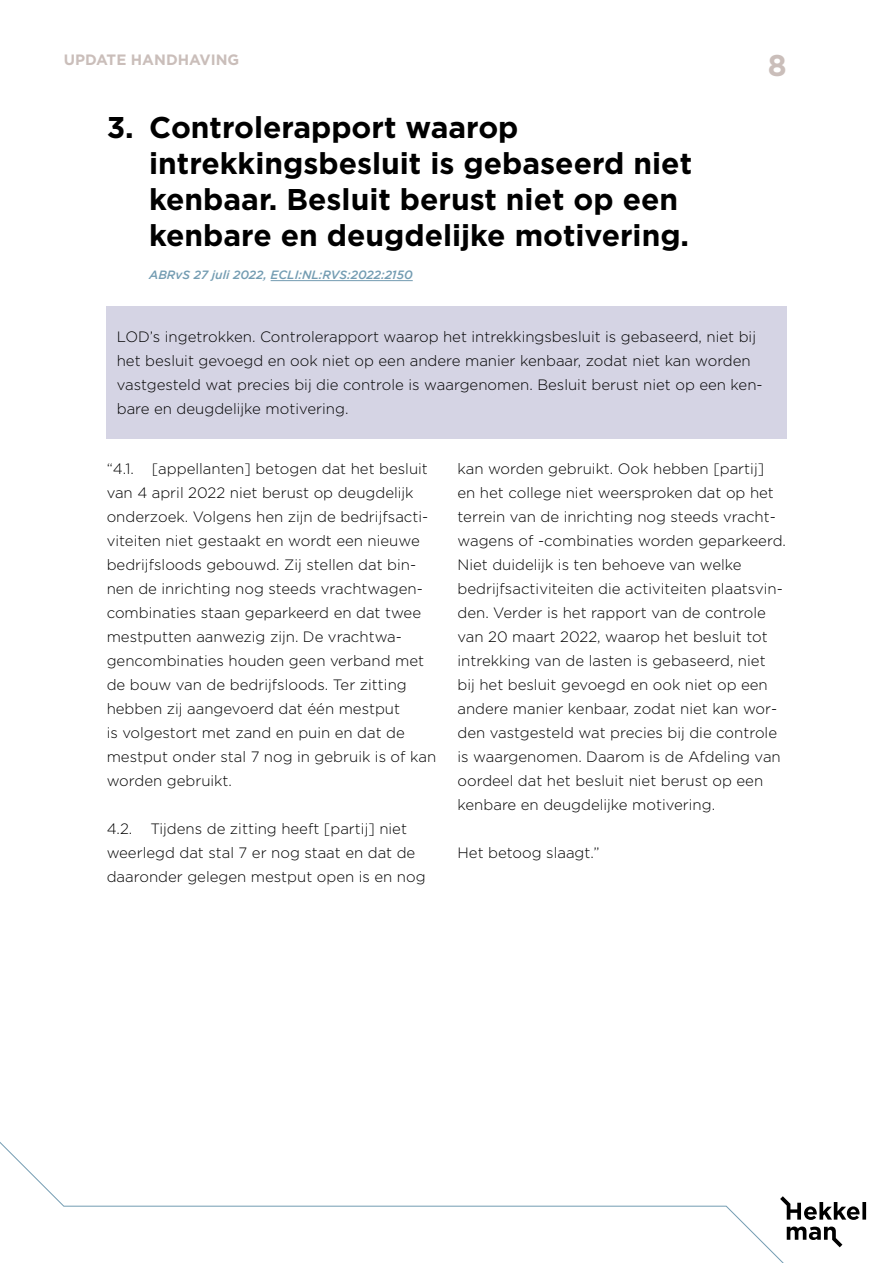
<style>
.page{position:relative;width:893px;height:1263px;background:#fff}
.page>*{position:absolute;margin:0;border:0;box-sizing:border-box;transform-origin:0 0}
.t1{font:700 30px/36px "Gotham";color:#000}
.t2{font:700 30px "Gotham";color:#cabeba}
.t3{font:300 15px/24px "Gotham";color:#000}
.t4{font:700 15px "Gotham";color:#cabeba}
.t5{font:italic 500 12px "Gotham";color:#739cb2}
</style>
<div class="page">
<svg style="left:0;top:1142px;width:784px;height:121px"></svg>
<svg style="left:780px;top:1196px;width:86px;height:51px"></svg>
<hr style="left:271px;top:280px;width:142px;height:1px;background:#739cb2">
<div style="left:106px;top:306px;width:681px;height:132px;background:#d5d4e4"></div>
<p class="t4" style="left:64px;top:51px;width:177px">UPDATE HANDHAVING</p>
<h1 class="t1" style="left:149px;top:109px;width:544px;text-indent:-43px">3. Controlerapport waarop intrekkingsbesluit is gebaseerd niet kenbaar. Besluit berust niet op een kenbare en deugdelijke motivering.</h1>
<p class="t5" style="left:149px;top:268px;width:265px">ABRvS 27 juli 2022, ECLI:NL:RVS:2022:2150</p>
<h1 class="t2" style="left:768px;top:48px;width:20px">8</h1>
<p class="t3" style="left:117px;top:324px;width:647px">LOD’s ingetrokken. Controlerapport waarop het intrekkingsbesluit is gebaseerd, niet bij het besluit gevoegd en ook niet op een andere manier kenbaar, zodat niet kan worden vastgesteld wat precies bij die controle is waargenomen. Besluit berust niet op een ken&shy;bare en deugdelijke motivering.</p>
<p class="t3" style="left:107px;top:456px;width:331px">“4.1. [appellanten] betogen dat het besluit van 4 april 2022 niet berust op deugdelijk onderzoek. Volgens hen zijn de bedrijfsacti&shy;viteiten niet gestaakt en wordt een nieuwe bedrijfsloods gebouwd. Zij stellen dat bin&shy;nen de inrichting nog steeds vrachtwagen&shy;combinaties staan geparkeerd en dat twee mestputten aanwezig zijn. De vrachtwa&shy;gencombinaties houden geen verband met de bouw van de bedrijfsloods. Ter zitting hebben zij aangevoerd dat één mestput<br>is volgestort met zand en puin en dat de mestput onder stal 7 nog in gebruik is of kan worden gebruikt.</p>
<p class="t3" style="left:107px;top:816px;width:320px">4.2. Tijdens de zitting heeft [partij] niet weerlegd dat stal 7 er nog staat en dat de daaronder gelegen mestput open is en nog</p>
<p class="t3" style="left:457px;top:456px;width:330px">kan worden gebruikt. Ook hebben [partij]<br>en het college niet weersproken dat op het terrein van de inrichting nog steeds vracht&shy;wagens of -combinaties worden geparkeerd.<br>Niet duidelijk is ten behoeve van welke bedrijfsactiviteiten die activiteiten plaatsvin&shy;den. Verder is het rapport van de controle van 20 maart 2022, waarop het besluit tot intrekking van de lasten is gebaseerd, niet bij het besluit gevoegd en ook niet op een andere manier kenbaar, zodat niet kan wor&shy;den vastgesteld wat precies bij die controle is waargenomen. Daarom is de Afdeling van oordeel dat het besluit niet berust op een kenbare en deugdelijke motivering.</p>
<p class="t3" style="left:457px;top:840px;width:144px">Het betoog slaagt.”</p>
</div>
